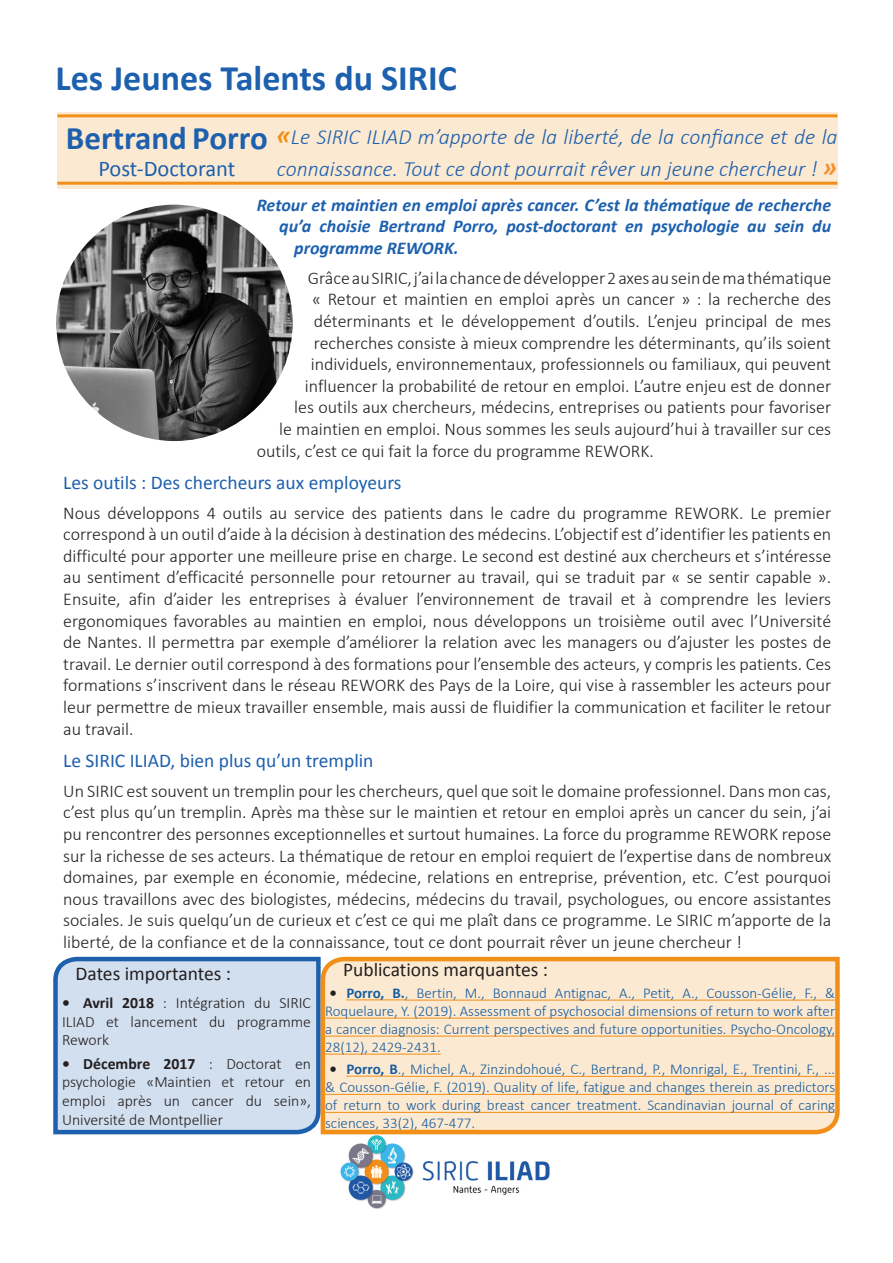
<style>
.page{position:relative;width:893px;height:1263px;background:#fff}
.page>*{position:absolute;margin:0;border:0;box-sizing:border-box;transform-origin:0 0}
.t1{font:700 36px "Calibri";color:#1d60ae}
.t2{font:700 33px "Calibri";color:#1d60ae}
.t3{font:22.5px "Calibri";color:#1d60ae}
.t4{font:italic 300 21.75px/32.4px "Calibri";color:#1d60ae}
.t5{font:19.5px "Calibri";color:#1d60ae}
.t6{font:19.5px "Calibri";color:#231f20}
.t7{font:300 18px/21.6px "Calibri";color:#231f20;text-align:justify}
.t8{font:italic 700 18px "Calibri";color:#1d60ae}
.t9{font:300 15.75px/18.9px "Calibri";color:#231f20;text-align:justify}
.t10{font:300 15px/18px "Calibri";color:#175d9e;text-align:justify}
.s1{font-weight:700;font-size:27px;color:#f18f19}
.s2{font-weight:700;font-size:27px;color:#f6902c}
.s3{font-weight:700}
.s4{font-weight:700;color:#231f20}
</style>
<div class="page">
<svg style="left:53px;top:956px;width:265px;height:179px;background:#c5d6ea"></svg>
<svg style="left:318px;top:956px;width:522px;height:179px;background:#f9dfbf"></svg>
<div style="left:276px;top:112px;width:561px;height:76px;background:#fce9d1"></div>
<img style="left:340px;top:1135px;width:210px;height:74px">
<div style="left:57px;top:112px;width:219px;height:76px;background:#fce9d1"></div>
<hr style="left:57px;top:114px;width:780px;height:3px;background:#f18f19">
<hr style="left:57px;top:182px;width:780px;height:3px;background:#f18f19">
<img style="left:56px;top:205px;width:237px;height:236px;border-radius:118px">
<h1 class="t1" style="left:56px;top:55px;width:403px">Les Jeunes Talents du SIRIC</h1>
<p class="t4" style="left:276px;top:120px;width:563px"><span class="s1">«</span>Le SIRIC ILIAD m’apporte de la liberté, de la confiance et de la connaissance. Tout ce dont pourrait rêver un jeune chercheur ! <span class="s2">»</span></p>
<h2 class="t2" style="left:66px;top:117px;width:203px">Bertrand Porro</h2>
<p class="t3" style="left:98px;top:154px;width:139px">Post-Doctorant</p>
<p class="t8" style="left:257px;top:193px;width:576px">Retour et maintien en emploi après cancer. C’est la thématique de recherche</p>
<p class="t8" style="left:279px;top:215px;width:553px">qu’a choisie Bertrand Porro, post-doctorant en psychologie au sein du</p>
<p class="t8" style="left:294px;top:236px;width:166px">programme REWORK.</p>
<p class="t7" style="left:308px;top:267px;width:525px">Grâce au SIRIC, j’ai la chance de développer 2 axes au sein de ma thématique</p>
<p class="t7" style="left:312px;top:288px;width:520px">« Retour et maintien en emploi après un cancer » : la recherche des</p>
<p class="t7" style="left:314px;top:310px;width:519px">déterminants et le développement d’outils. L’enjeu principal de mes</p>
<p class="t7" style="left:314px;top:332px;width:519px">recherches consiste à mieux comprendre les déterminants, qu’ils soient</p>
<p class="t7" style="left:311px;top:353px;width:522px">individuels, environnementaux, professionnels ou familiaux, qui peuvent</p>
<p class="t7" style="left:305px;top:375px;width:528px">influencer la probabilité de retour en emploi. L’autre enjeu est de donner</p>
<p class="t7" style="left:294px;top:396px;width:538px">les outils aux chercheurs, médecins, entreprises ou patients pour favoriser</p>
<p class="t7" style="left:279px;top:418px;width:553px">le maintien en emploi. Nous sommes les seuls aujourd’hui à travailler sur ces</p>
<p class="t7" style="left:257px;top:440px;width:399px">outils, c’est ce qui fait la force du programme REWORK.</p>
<p class="t5" style="left:63px;top:470px;width:340px">Les outils : Des chercheurs aux employeurs</p>
<p class="t7" style="left:63px;top:502px;width:769px">Nous développons 4 outils au service des patients dans le cadre du programme REWORK. Le premier correspond à un outil d’aide à la décision à destination des médecins. L’objectif est d’identifier les patients en difficulté pour apporter une meilleure prise en charge. Le second est destiné aux chercheurs et s’intéresse au sentiment d’efficacité personnelle pour retourner au travail, qui se traduit par « se sentir capable ».<br>Ensuite, afin d’aider les entreprises à évaluer l’environnement de travail et à comprendre les leviers ergonomiques favorables au maintien en emploi, nous développons un troisième outil avec l’Université de Nantes. Il permettra par exemple d’améliorer la relation avec les managers ou d’ajuster les postes de travail. Le dernier outil correspond à des formations pour l’ensemble des acteurs, y compris les patients. Ces formations s’inscrivent dans le réseau REWORK des Pays de la Loire, qui vise à rassembler les acteurs pour leur permettre de mieux travailler ensemble, mais aussi de fluidifier la communication et faciliter le retour au travail.</p>
<p class="t5" style="left:63px;top:748px;width:312px">Le SIRIC ILIAD, bien plus qu’un tremplin</p>
<p class="t7" style="left:63px;top:780px;width:769px">Un SIRIC est souvent un tremplin pour les chercheurs, quel que soit le domaine professionnel. Dans mon cas, c’est plus qu’un tremplin. Après ma thèse sur le maintien et retour en emploi après un cancer du sein, j’ai pu rencontrer des personnes exceptionnelles et surtout humaines. La force du programme REWORK repose sur la richesse de ses acteurs. La thématique de retour en emploi requiert de l’expertise dans de nombreux domaines, par exemple en économie, médecine, relations en entreprise, prévention, etc. C’est pourquoi nous travaillons avec des biologistes, médecins, médecins du travail, psychologues, ou encore assistantes sociales. Je suis quelqu’un de curieux et c’est ce qui me plaît dans ce programme. Le SIRIC m’apporte de la liberté, de la confiance et de la connaissance, tout ce dont pourrait rêver un jeune chercheur !</p>
<p class="t6" style="left:76px;top:961px;width:157px">Dates importantes :</p>
<p class="t9" style="left:62px;top:993px;width:251px"><span class="s3">• Avril 2018</span> : Intégration du SIRIC ILIAD et lancement du programme Rework</p>
<p class="t9" style="left:62px;top:1054px;width:251px"><span class="s3">• Décembre 2017</span> : Doctorat en psychologie «Maintien et retour en emploi après un cancer du sein», Université de Montpellier</p>
<p class="t6" style="left:343px;top:957px;width:206px">Publications marquantes :</p>
<p class="t10" style="left:325px;top:984px;width:512px"><span class="s4">•</span> <span class="s3">Porro, B.</span>, Bertin, M., Bonnaud Antignac, A., Petit, A., Cousson‐Gélie, F., &amp; Roquelaure, Y. (2019). Assessment of psychosocial dimensions of return to work after a cancer diagnosis: Current perspectives and future opportunities. Psycho‐Oncology, 28(12), 2429-2431.</p>
<p class="t10" style="left:325px;top:1060px;width:512px"><span class="s4">•</span> <span class="s3">Porro, B</span>., Michel, A., Zinzindohoué, C., Bertrand, P., Monrigal, E., Trentini, F., ... &amp; Cousson‐Gélie, F. (2019). Quality of life, fatigue and changes therein as predictors of return to work during breast cancer treatment. Scandinavian journal of caring sciences, 33(2), 467-477.</p>
</div>
